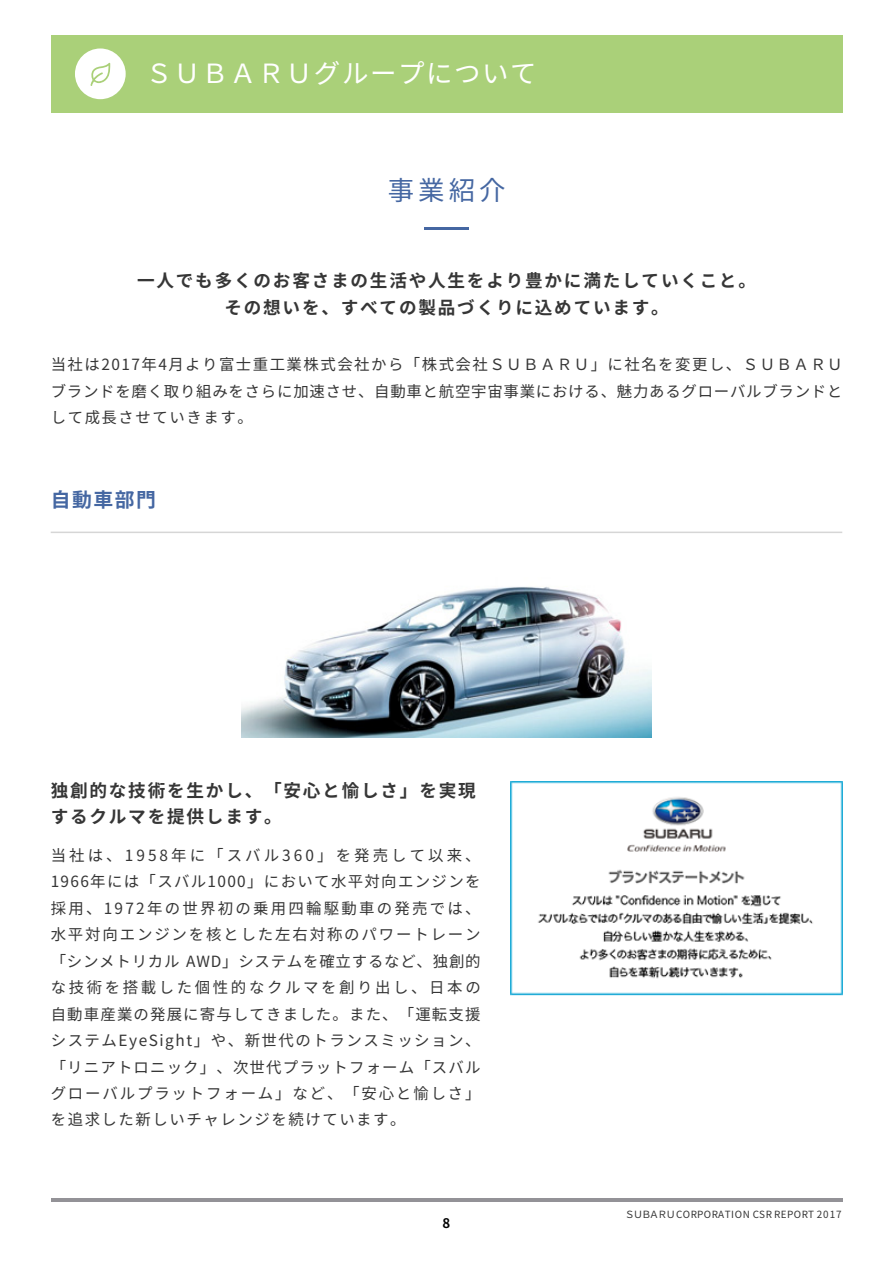
<style>
.page{position:relative;width:893px;height:1262px;background:#fff}
.page>*{position:absolute;margin:0;border:0;box-sizing:border-box;transform-origin:0 0}
.t1{font:26.4px "Noto Sans CJ Kjp";letter-spacing:.06em;color:#fff}
.t2{font:26.4px "Noto Sans CJ Kjp";color:#4567a2}
.t3{font:700 19.8px "Noto Sans CJ Kjp";letter-spacing:.075em;color:#4567a2}
.t4{font:700 17.7px/26.4px "Noto Sans CJ Kjp";letter-spacing:.1em;color:#363636}
.t5{font:15.45px/26.4px "Noto Sans CJ Kjp";letter-spacing:.1em;color:#363636;text-align:justify}
.t6{font:700 13.2px "Noto Sans CJ Kjp";color:#000}
.t7{font:9.9px "Noto Sans CJ Kjp";letter-spacing:.025em;color:#363636}
</style>
<div class="page">
<hr style="left:51px;top:1198px;width:791px;height:3px;background:#939297">
<img style="left:510px;top:781px;width:332px;height:214px">
<img style="left:241px;top:586px;width:410px;height:151px">
<hr style="left:424px;top:227px;width:44px;height:2px;background:#4567a2">
<div style="left:51px;top:35px;width:791px;height:77px;background:#aad079"></div>
<div style="left:75px;top:48px;width:51px;height:51px;background:#fff;border-radius:50%"></div>
<svg style="left:90px;top:63px;width:20px;height:23px"></svg>
<hr style="left:51px;top:532px;width:791px;height:1px;background:#d6d6d6">
<h1 class="t1" style="left:146px;top:59px;width:392px">ＳＵＢＡＲＵグループについて</h1>
<h1 class="t2" style="left:388px;top:175px;width:119px">事業紹介</h1>
<p class="t4" style="left:137px;top:268px;width:620px;text-align:center">一人でも多くのお客さまの生活や人生をより豊かに満たしていくこと。その想いを、すべての製品づくりに込めています。</p>
<p class="t5" style="left:51px;top:352px;width:793px">当社は2017年4月より富士重工業株式会社から「株式会社ＳＵＢＡＲＵ」に社名を変更し、ＳＵＢＡＲＵブランドを磨く取り組みをさらに加速させ、自動車と航空宇宙事業における、魅力あるグローバルブランドとして成長させていきます。</p>
<p class="t3" style="left:51px;top:489px;width:107px">自動車部門</p>
<p class="t4" style="left:51px;top:777px;width:426px">独創的な技術を生かし、「安心と愉しさ」を実現するクルマを提供します。</p>
<p class="t5" style="left:51px;top:842px;width:431px">当社は、1958年に「スバル360」を発売して以来、1966年には「スバル1000」において水平対向エンジンを採用、1972年の世界初の乗用四輪駆動車の発売では、水平対向エンジンを核とした左右対称のパワートレーン「シンメトリカル AWD」システムを確立するなど、独創的な技術を搭載した個性的なクルマを創り出し、日本の自動車産業の発展に寄与してきました。また、「運転支援システムEyeSight」や、新世代のトランスミッション、「リニアトロニック」、次世代プラットフォーム「スバルグローバルプラットフォーム」など、「安心と愉しさ」を追求した新しいチャレンジを続けています。</p>
<p class="t6" style="left:442px;top:1216px;width:9px">8</p>
<p class="t7" style="left:624px;top:1209px;width:218px">ＳＵＢＡＲＵ CORPORATION CSR REPORT 2017</p>
</div>
